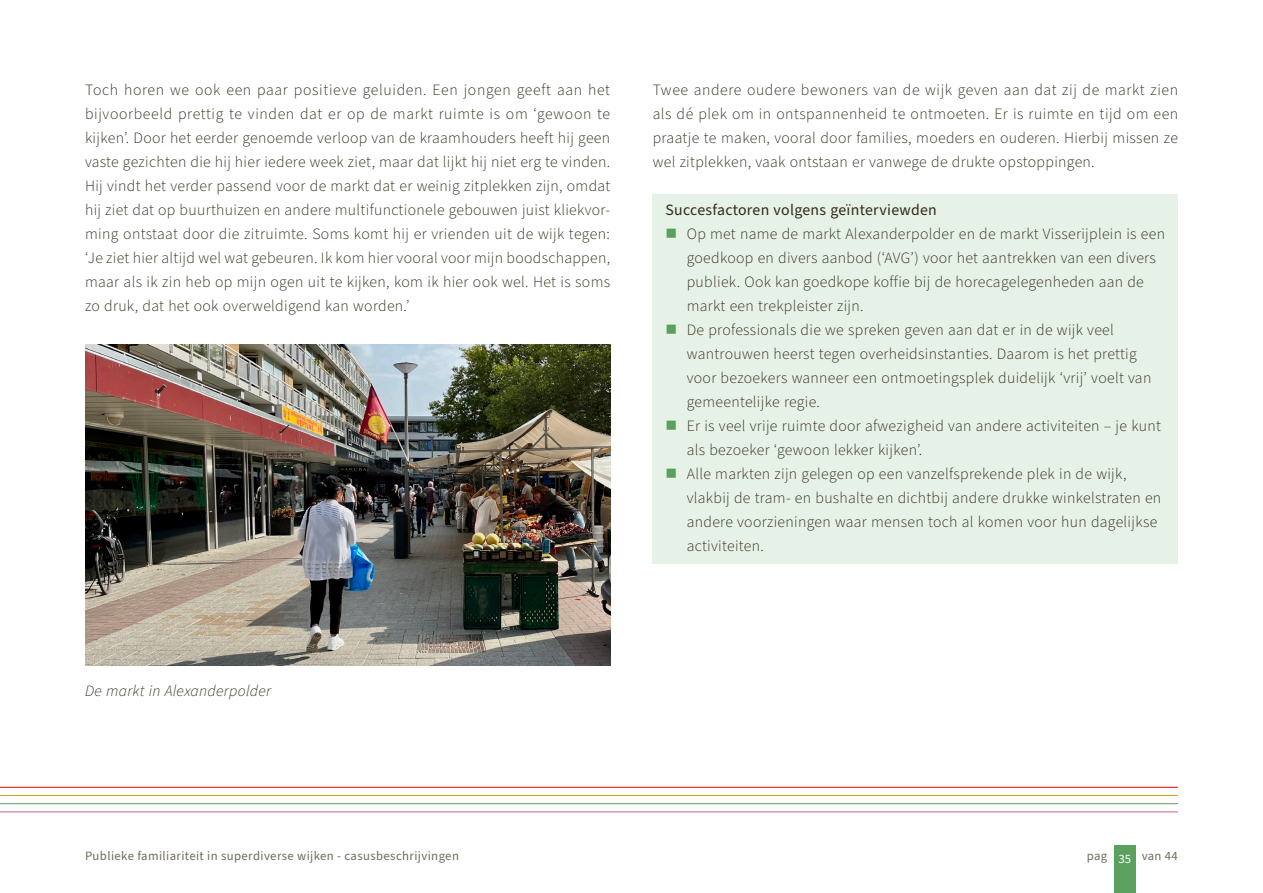
<style>
.page{position:relative;width:1263px;height:893px;background:#fff}
.page>*{position:absolute;margin:0;border:0;box-sizing:border-box;transform-origin:0 0}
.Brood{font:300 15.75px/24px "Source Sans Pro";letter-spacing:.02em;color:#322b19}
.Brood-2{font:15.75px "Source Sans Pro";letter-spacing:.02em;color:#322b19}
.Brood-3{font:italic 300 15.75px "Source Sans Pro";letter-spacing:.02em;color:#322b19}
.t1{font:12.75px "Source Sans Pro";letter-spacing:.03em;color:#6f6b5e}
.s1{color:#fff}
</style>
<div class="page">
<img style="left:85px;top:344px;width:525px;height:322px">
<div style="left:653px;top:195px;width:525px;height:369px;background:#e6f1e7"></div>
<hr style="left:0;top:803px;width:1177px;height:1px;background:#5ba05d">
<hr style="left:0;top:795px;width:1177px;height:1px;background:#e19d1e">
<hr style="left:0;top:787px;width:1177px;height:1px;background:#e80000">
<hr style="left:0;top:812px;width:1177px;height:1px;background:#cf5e8c">
<div style="left:1114px;top:846px;width:21px;height:47px;background:#5ba05d"></div>
<p class="Brood" style="left:85px;top:79px;width:527px;text-align:justify">Toch horen we ook een paar positieve geluiden. Een jongen geeft aan het bijvoorbeeld prettig te vinden dat er op de markt ruimte is om ‘gewoon te kijken’. Door het eerder genoemde verloop van de kraamhouders heeft hij geen vaste gezichten die hij hier iedere week ziet, maar dat lijkt hij niet erg te vinden.<br>Hij vindt het verder passend voor de markt dat er weinig zitplekken zijn, omdat hij ziet dat op buurthuizen en andere multifunctionele gebouwen juist kliekvor&shy;ming ontstaat door die zitruimte. Soms komt hij er vrienden uit de wijk tegen: ‘Je ziet hier altijd wel wat gebeuren. Ik kom hier vooral voor mijn boodschappen, maar als ik zin heb op mijn ogen uit te kijken, kom ik hier ook wel. Het is soms zo druk, dat het ook overweldigend kan worden.’</p>
<p class="Brood" style="left:653px;top:79px;width:527px;text-align:justify">Twee andere oudere bewoners van de wijk geven aan dat zij de markt zien als dé plek om in ontspannenheid te ontmoeten. Er is ruimte en tijd om een praatje te maken, vooral door families, moeders en ouderen. Hierbij missen ze wel zitplekken, vaak ontstaan er vanwege de drukte opstoppingen.</p>
<p class="Brood-2" style="left:665px;top:200px;width:273px">Succesfactoren volgens geïnterviewden</p>
<p class="Brood" style="left:687px;top:223px;width:480px">Op met name de markt Alexanderpolder en de markt Visserijplein is een goedkoop en divers aanbod (‘AVG’) voor het aantrekken van een divers publiek. Ook kan goedkope koffie bij de horecagelegenheden aan de markt een trekpleister zijn.</p>
<p class="Brood" style="left:687px;top:319px;width:466px">De professionals die we spreken geven aan dat er in de wijk veel wantrouwen heerst tegen overheidsinstanties. Daarom is het prettig voor bezoekers wanneer een ontmoetingsplek duidelijk ‘vrij’ voelt van gemeentelijke regie.</p>
<p class="Brood" style="left:687px;top:415px;width:476px">Er is veel vrije ruimte door afwezigheid van andere activiteiten – je kunt als bezoeker ‘gewoon lekker kijken’.</p>
<p class="Brood" style="left:687px;top:463px;width:476px">Alle markten zijn gelegen op een vanzelfsprekende plek in de wijk, vlakbij de tram- en bushalte en dichtbij andere drukke winkelstraten en andere voorzieningen waar mensen toch al komen voor hun dagelijkse activiteiten.</p>
<p class="Brood-3" style="left:85px;top:680px;width:188px">De markt in Alexanderpolder</p>
<p class="t1" style="left:85px;top:847px;width:375px">Publieke familiariteit in superdiverse wijken - casusbeschrijvingen</p>
<p class="t1" style="left:1087px;top:847px;width:93px">pag <span class="s1">35</span> van 44</p>
</div>
